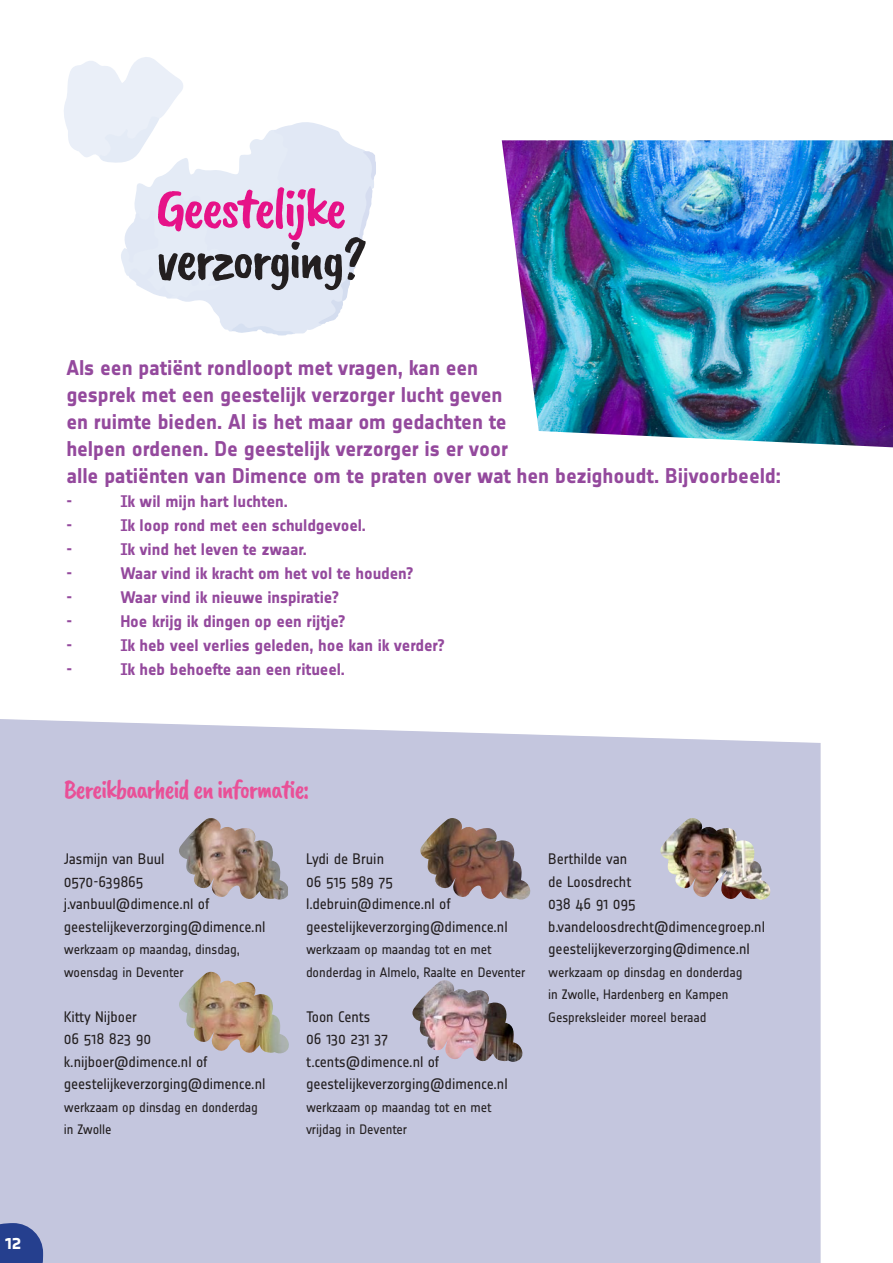
<style>
.page{position:relative;width:893px;height:1263px;background:#fff}
.page>*{position:absolute;margin:0;border:0;box-sizing:border-box;transform-origin:0 0}
.t1{font:57.9px "Caveat Brush";letter-spacing:-.05em;color:#231f20}
.t2{font:57px "Caveat Brush";letter-spacing:-.05em;color:#e61288}
.t3{font:27px "Caveat Brush";letter-spacing:-.05em;color:#e95097}
.t4{font:700 21px/27px "Notes";letter-spacing:-.005em;color:#94499d}
.t5{font:700 18px "Notes";color:#fff}
.t6{font:700 16.5px "Notes";letter-spacing:-.005em;color:#94499d}
.t7{font:15px "Notes";letter-spacing:-.005em;color:#231f20}
.t8{font:13.5px/22.5px "Notes";letter-spacing:-.005em;color:#231f20}
</style>
<div class="page">
<svg style="left:64px;top:57px;width:312px;height:278px"></svg>
<div style="left:0;top:719px;width:821px;height:544px;background:#c4c6de"></div>
<img style="left:176px;top:972px;width:114px;height:84px">
<img style="left:417px;top:818px;width:115px;height:84px">
<img style="left:412px;top:980px;width:111px;height:85px">
<img style="left:177px;top:818px;width:111px;height:84px">
<img style="left:658px;top:818px;width:112px;height:84px">
<img style="left:502px;top:140px;width:391px;height:307px">
<svg style="left:0;top:1223px;width:43px;height:40px;background:#374e97"></svg>
<p class="t5" style="left:5px;top:1233px;width:18px">12</p>
<p class="t2" style="left:156px;top:175px;width:192px">Geestelijke</p>
<p class="t1" style="left:156px;top:226px;width:213px">verzorging?</p>
<p class="t4" style="left:66px;top:354px;width:716px">Als een patiënt rondloopt met vragen, kan een<br>gesprek met een geestelijk verzorger lucht geven<br>en ruimte bieden. Al is het maar om gedachten te<br>helpen ordenen. De geestelijk verzorger is er voor<br>alle patiënten van Dimence om te praten over wat hen bezighoudt. Bijvoorbeeld:</p>
<p class="t6" style="left:66px;top:492px;width:7px">-</p>
<p class="t6" style="left:120px;top:492px;width:169px">Ik wil mijn hart luchten.</p>
<p class="t6" style="left:66px;top:516px;width:7px">-</p>
<p class="t6" style="left:120px;top:516px;width:247px">Ik loop rond met een schuldgevoel.</p>
<p class="t6" style="left:66px;top:540px;width:7px">-</p>
<p class="t6" style="left:120px;top:540px;width:188px">Ik vind het leven te zwaar.</p>
<p class="t6" style="left:66px;top:564px;width:7px">-</p>
<p class="t6" style="left:120px;top:564px;width:295px">Waar vind ik kracht om het vol te houden?</p>
<p class="t6" style="left:66px;top:588px;width:7px">-</p>
<p class="t6" style="left:120px;top:588px;width:220px">Waar vind ik nieuwe inspiratie?</p>
<p class="t6" style="left:66px;top:612px;width:7px">-</p>
<p class="t6" style="left:120px;top:612px;width:227px">Hoe krijg ik dingen op een rijtje?</p>
<p class="t6" style="left:66px;top:636px;width:7px">-</p>
<p class="t6" style="left:120px;top:636px;width:326px">Ik heb veel verlies geleden, hoe kan ik verder?</p>
<p class="t6" style="left:66px;top:660px;width:7px">-</p>
<p class="t6" style="left:120px;top:660px;width:226px">Ik heb behoefte aan een ritueel.</p>
<p class="t3" style="left:64px;top:773px;width:247px">Bereikbaarheid en informatie:</p>
<p class="t7" style="left:64px;top:850px;width:102px">Jasmijn van Buul</p>
<p class="t7" style="left:64px;top:873px;width:81px">0570-639865</p>
<p class="t7" style="left:64px;top:895px;width:147px">j.vanbuul@dimence.nl of</p>
<p class="t7" style="left:64px;top:918px;width:203px">geestelijkeverzorging@dimence.nl</p>
<p class="t8" style="left:64px;top:938px;width:178px">werkzaam op maandag, dinsdag, woensdag in Deventer</p>
<p class="t7" style="left:64px;top:1008px;width:75px">Kitty Nijboer</p>
<p class="t7" style="left:64px;top:1030px;width:89px">06 518 823 90</p>
<p class="t7" style="left:64px;top:1053px;width:145px">k.nijboer@dimence.nl of</p>
<p class="t7" style="left:64px;top:1075px;width:203px">geestelijkeverzorging@dimence.nl</p>
<p class="t8" style="left:64px;top:1095px;width:196px">werkzaam op dinsdag en donderdag</p>
<p class="t8" style="left:64px;top:1118px;width:49px">in Zwolle</p>
<p class="t7" style="left:306px;top:850px;width:80px">Lydi de Bruin</p>
<p class="t7" style="left:306px;top:873px;width:89px">06 515 589 75</p>
<p class="t7" style="left:306px;top:895px;width:146px">l.debruin@dimence.nl of</p>
<p class="t7" style="left:306px;top:918px;width:203px">geestelijkeverzorging@dimence.nl</p>
<p class="t8" style="left:306px;top:938px;width:221px">werkzaam op maandag tot en met donderdag in Almelo, Raalte en Deventer</p>
<p class="t7" style="left:306px;top:1008px;width:66px">Toon Cents</p>
<p class="t7" style="left:306px;top:1030px;width:83px">06 130 231 37</p>
<p class="t7" style="left:306px;top:1053px;width:135px">t.cents@dimence.nl of</p>
<p class="t7" style="left:306px;top:1075px;width:203px">geestelijkeverzorging@dimence.nl</p>
<p class="t8" style="left:306px;top:1095px;width:187px">werkzaam op maandag tot en met vrijdag in Deventer</p>
<p class="t7" style="left:548px;top:850px;width:80px">Berthilde van</p>
<p class="t7" style="left:548px;top:873px;width:85px">de Loosdrecht</p>
<p class="t7" style="left:548px;top:895px;width:89px">038 46 91 095</p>
<p class="t7" style="left:548px;top:918px;width:218px">b.vandeloosdrecht@dimencegroep.nl</p>
<p class="t7" style="left:548px;top:940px;width:203px">geestelijkeverzorging@dimence.nl</p>
<p class="t8" style="left:548px;top:960px;width:196px">werkzaam op dinsdag en donderdag</p>
<p class="t8" style="left:548px;top:983px;width:182px">in Zwolle, Hardenberg en Kampen</p>
<p class="t8" style="left:548px;top:1005px;width:160px">Gespreksleider moreel beraad</p>
</div>
